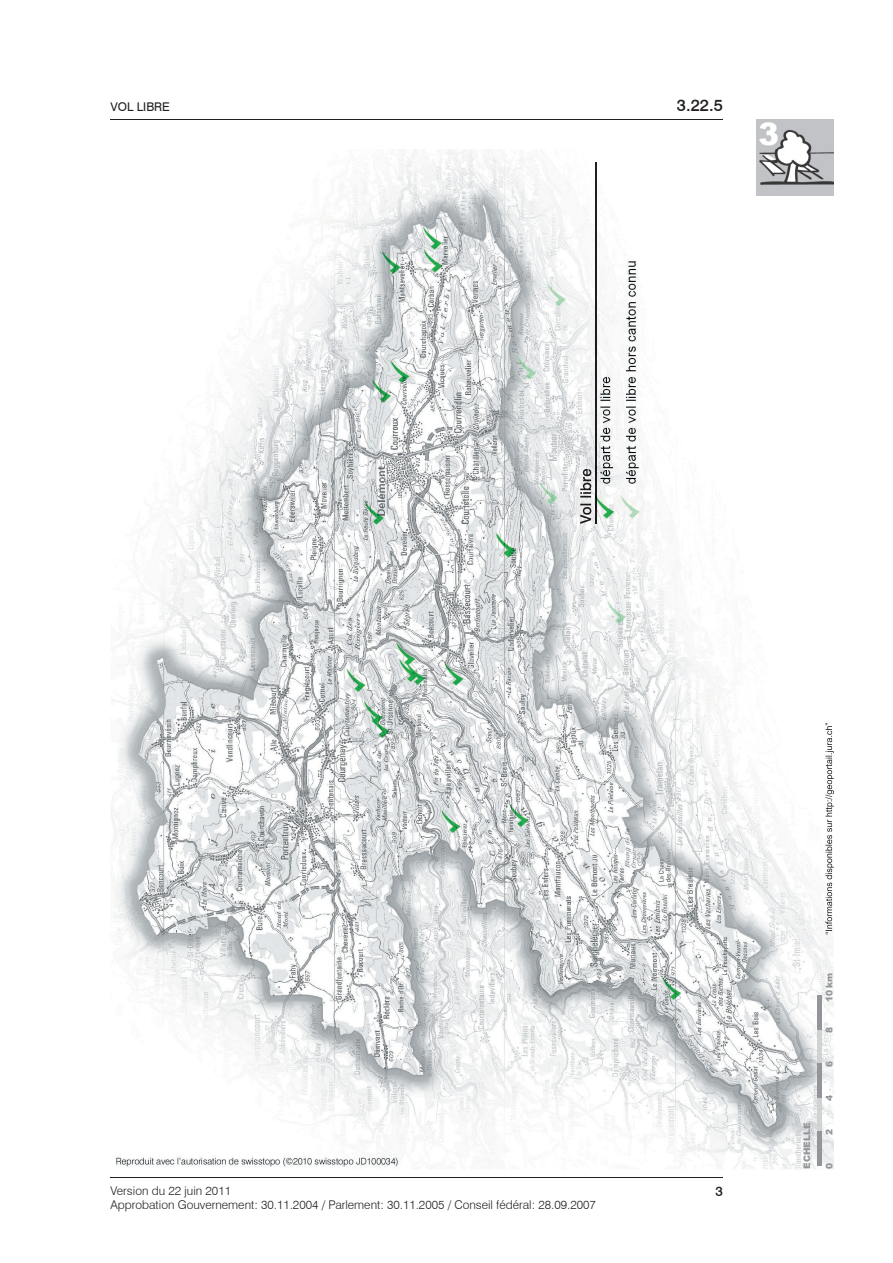
<style>
.page{position:relative;width:893px;height:1263px;background:#fff}
.page>*{position:absolute;margin:0;border:0;box-sizing:border-box;transform-origin:0 0}
.t1{font:500 16.5px "Swiss 721 BT";color:#231f20}
.t2{font:500 13.5px "Swiss 721 BT";color:#231f20}
.t3{font:300 12px "Swiss 721 BT";color:#231f20}
.t4{font:12px "Swiss 721 BT";color:#231f20}
.t5{font:900 9px "Arial";color:#939598}
</style>
<div class="page">
<img style="left:111px;top:149px;width:723px;height:1020px">
<hr style="left:111px;top:1177px;width:612px;height:1px;background:#231f20">
<hr style="left:111px;top:119px;width:612px;height:1px;background:#231f20">
<img style="left:757px;top:119px;width:77px;height:77px">
<div style="left:817px;top:1098px;width:5px;height:34px;background:#d1d2d4"></div>
<div style="left:817px;top:1132px;width:5px;height:34px;background:#939598"></div>
<div style="left:817px;top:1030px;width:5px;height:34px;background:#d1d2d4"></div>
<div style="left:817px;top:1064px;width:5px;height:34px;background:#939598"></div>
<div style="left:817px;top:996px;width:5px;height:34px;background:#939598"></div>
<img style="left:825px;top:723px;width:9px;height:211px">
<img style="left:595px;top:162px;width:1px;height:362px">
<img style="left:580px;top:469px;width:11px;height:55px">
<p class="t4" style="left:111px;top:100px;width:61px">VOL LIBRE</p>
<h1 class="t1" style="left:677px;top:96px;width:47px">3.22.5</h1>
<p class="t3" style="left:111px;top:1183px;width:122px">Version du 22 juin 2011</p>
<p class="t2" style="left:715px;top:1183px;width:9px">3</p>
<p class="t3" style="left:111px;top:1197px;width:487px">Approbation Gouvernement: 30.11.2004 / Parlement: 30.11.2005 / Conseil fédéral: 28.09.2007</p>
<p class="t5" style="left:800px;top:1169px;width:47px;rotate:-90deg">ECHELLE</p>
<p class="t5" style="left:823px;top:1002px;width:30px;rotate:-90deg">10 km</p>
<p class="t5" style="left:823px;top:1033px;width:8px;rotate:-90deg">8</p>
<p class="t5" style="left:823px;top:1067px;width:8px;rotate:-90deg">6</p>
<p class="t5" style="left:823px;top:1101px;width:8px;rotate:-90deg">4</p>
<p class="t5" style="left:823px;top:1135px;width:8px;rotate:-90deg">2</p>
<p class="t5" style="left:823px;top:1169px;width:8px;rotate:-90deg">0</p>
</div>
